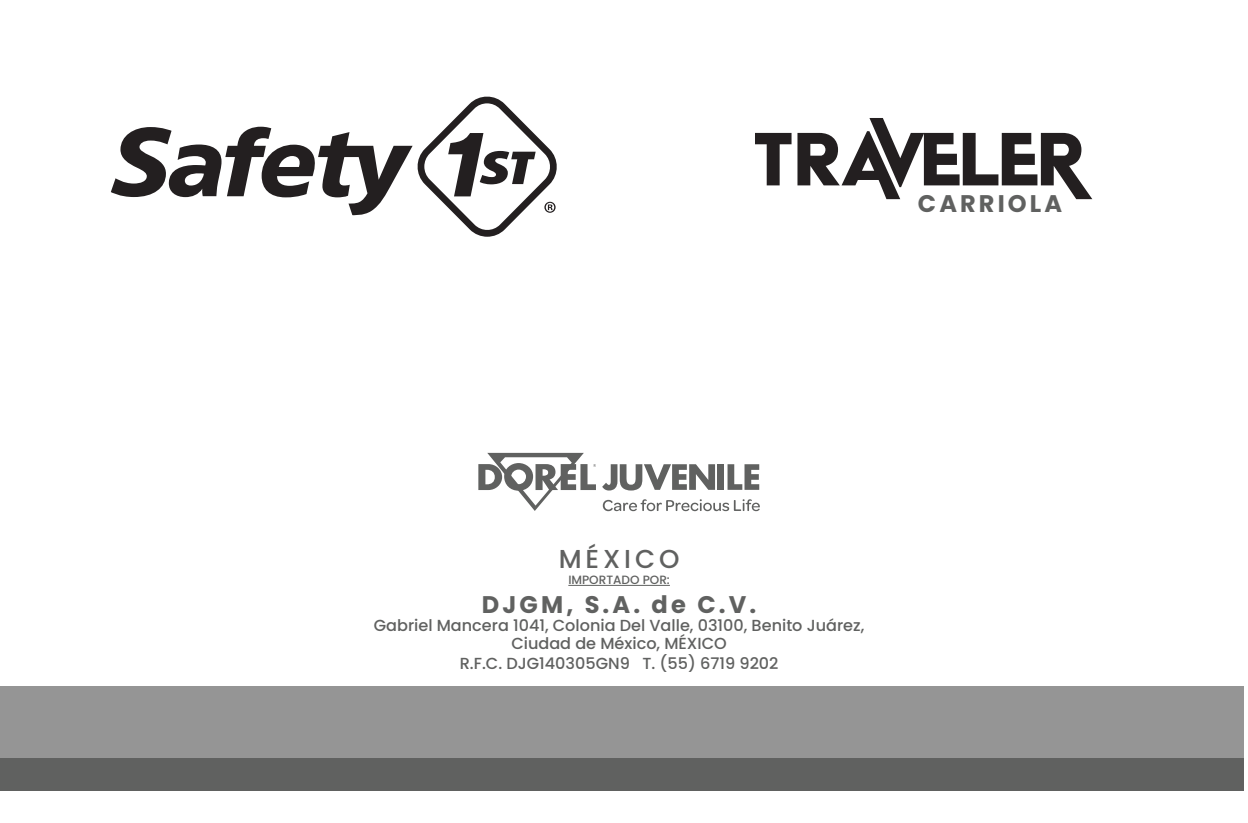
<style>
.page{position:relative;width:1248px;height:823px;background:#fff}
.page>*{position:absolute;margin:0;border:0;box-sizing:border-box;transform-origin:0 0}
.t1{font:500 26px "Poppins";letter-spacing:.15em;color:#606160}
.t2{font:700 24px "Poppins";letter-spacing:.13em;color:#606160}
.t3{font:500 16px/18px "Poppins";color:#606160;text-align:center}
.t4{font:500 12px "Poppins";color:#606160}
</style>
<div class="page">
<div style="left:0;top:685px;width:1242px;height:88px;background:#959595"></div>
<div style="left:0;top:757px;width:1242px;height:32px;background:#606160"></div>
<svg style="left:602px;top:464px;width:113px;height:26px"></svg>
<div style="left:717px;top:464px;width:7px;height:25px;background:#606160"></div>
<svg style="left:727px;top:464px;width:32px;height:25px"></svg>
<svg style="left:478px;top:452px;width:118px;height:58px"></svg>
<svg style="left:602px;top:499px;width:157px;height:12px"></svg>
<hr style="left:568px;top:584px;width:102px;height:1px;background:#606160">
<svg style="left:111px;top:96px;width:446px;height:140px"></svg>
<svg style="left:755px;top:133px;width:36px;height:52px"></svg>
<svg style="left:797px;top:118px;width:295px;height:81px"></svg>
<h2 class="t2" style="left:917px;top:189px;width:146px">CARRIOLA</h2>
<h1 class="t1" style="left:558px;top:544px;width:122px">MÉXICO</h1>
<p class="t4" style="left:568px;top:573px;width:103px">IMPORTADO POR:</p>
<h2 class="t2" style="left:482px;top:589px;width:276px">DJGM, S.A. de C.V.</h2>
<p class="t3" style="left:374px;top:615px;width:492px">Gabriel Mancera 1041, Colonia Del Valle, 03100, Benito Juárez,<br>Ciudad de México, MÉXICO</p>
<p class="t3" style="left:459px;top:653px;width:320px">R.F.C. DJG140305GN9 T. (55) 6719 9202</p>
</div>
